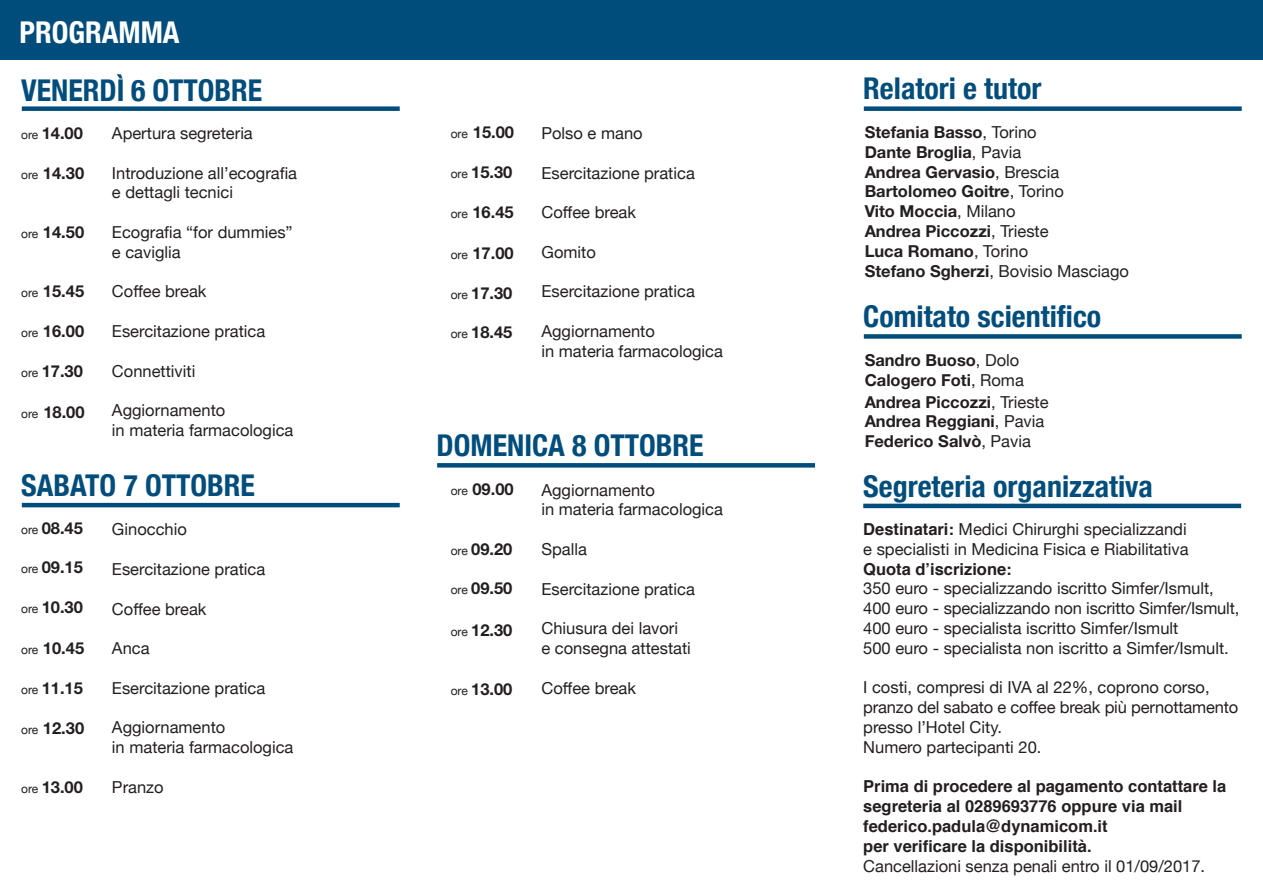
<style>
.page{position:relative;width:1263px;height:893px;background:#fff}
.page>*{position:absolute;margin:0;border:0;box-sizing:border-box;transform-origin:0 0}
.t1{font:700 condensed 30px "Helvetica Neue";color:#004d7b}
.t2{font:700 condensed 30px "Helvetica Neue";color:#fff}
.t3{font:16.5px/19.8px "Helvetica Neue";color:#231f20}
.t4{font:700 16.5px "Helvetica Neue";color:#231f20}
.t5{font:700 16.5px/19.8px "Helvetica";color:#231f20}
.s1{font-weight:400;font-size:12px}
.s2{font-weight:400}
.s3{font-weight:700}
.s4{font-family:"Helvetica";font-weight:700}
</style>
<div class="page">
<div style="left:0;top:0;width:1263px;height:60px;background:#004d7b"></div>
<div style="left:22px;top:106px;width:378px;height:5px;background:#004d7b"></div>
<div style="left:864px;top:106px;width:378px;height:5px;background:#004d7b"></div>
<div style="left:864px;top:334px;width:378px;height:5px;background:#004d7b"></div>
<hr style="left:22px;top:503px;width:378px;height:4px;background:#004d7b">
<div style="left:437px;top:463px;width:378px;height:5px;background:#004d7b"></div>
<hr style="left:863px;top:504px;width:378px;height:4px;background:#004d7b">
<p class="t2" style="left:20px;top:7px;width:162px">PROGRAMMA</p>
<p class="t1" style="left:21px;top:66px;width:243px">VENERDÌ 6 OTTOBRE</p>
<p class="t1" style="left:863px;top:64px;width:180px">Relatori e tutor</p>
<p class="t4" style="left:21px;top:123px;width:63px"><span class="s1">ore</span> 14.00</p>
<p class="t4" style="left:21px;top:163px;width:64px"><span class="s1">ore</span> 14.30</p>
<p class="t4" style="left:21px;top:222px;width:64px"><span class="s1">ore</span> 14.50</p>
<p class="t4" style="left:21px;top:281px;width:64px"><span class="s1">ore</span> 15.45</p>
<p class="t4" style="left:21px;top:321px;width:64px"><span class="s1">ore</span> 16.00</p>
<p class="t4" style="left:21px;top:361px;width:63px"><span class="s1">ore</span> 17.30</p>
<p class="t4" style="left:21px;top:402px;width:65px"><span class="s1">ore</span> 18.00</p>
<p class="t3" style="left:112px;top:124px;width:142px">Apertura segreteria</p>
<p class="t3" style="left:112px;top:164px;width:187px">Introduzione all’ecografia</p>
<p class="t3" style="left:112px;top:184px;width:123px">e dettagli tecnici</p>
<p class="t3" style="left:112px;top:223px;width:182px">Ecografia “for dummies”</p>
<p class="t3" style="left:112px;top:243px;width:70px">e caviglia</p>
<p class="t3" style="left:112px;top:283px;width:96px">Coffee break</p>
<p class="t3" style="left:112px;top:322px;width:155px">Esercitazione pratica</p>
<p class="t3" style="left:112px;top:362px;width:85px">Connettiviti</p>
<p class="t3" style="left:112px;top:401px;width:115px">Aggiornamento</p>
<p class="t3" style="left:112px;top:421px;width:183px">in materia farmacologica</p>
<p class="t1" style="left:21px;top:460px;width:235px">SABATO 7 OTTOBRE</p>
<p class="t4" style="left:21px;top:518px;width:63px"><span class="s1">ore</span> 08.45</p>
<p class="t4" style="left:21px;top:557px;width:63px"><span class="s1">ore</span> 09.15</p>
<p class="t4" style="left:21px;top:597px;width:63px"><span class="s1">ore</span> 10.30</p>
<p class="t4" style="left:21px;top:638px;width:64px"><span class="s1">ore</span> 10.45</p>
<p class="t4" style="left:21px;top:678px;width:63px"><span class="s1">ore</span> 11.15</p>
<p class="t4" style="left:21px;top:717px;width:64px"><span class="s1">ore</span> 12.30</p>
<p class="t4" style="left:21px;top:777px;width:63px"><span class="s1">ore</span> 13.00</p>
<p class="t3" style="left:112px;top:520px;width:76px">Ginocchio</p>
<p class="t3" style="left:112px;top:560px;width:155px">Esercitazione pratica</p>
<p class="t3" style="left:112px;top:600px;width:96px">Coffee break</p>
<p class="t3" style="left:112px;top:639px;width:39px">Anca</p>
<p class="t3" style="left:112px;top:679px;width:155px">Esercitazione pratica</p>
<p class="t3" style="left:112px;top:718px;width:115px">Aggiornamento</p>
<p class="t3" style="left:112px;top:738px;width:183px">in materia farmacologica</p>
<p class="t3" style="left:112px;top:778px;width:53px">Pranzo</p>
<p class="t4" style="left:451px;top:122px;width:65px"><span class="s1">ore</span> 15.00</p>
<p class="t4" style="left:451px;top:162px;width:63px"><span class="s1">ore</span> 15.30</p>
<p class="t4" style="left:451px;top:201px;width:64px"><span class="s1">ore</span> 16.45</p>
<p class="t4" style="left:451px;top:243px;width:64px"><span class="s1">ore</span> 17.00</p>
<p class="t4" style="left:451px;top:282px;width:63px"><span class="s1">ore</span> 17.30</p>
<p class="t4" style="left:451px;top:322px;width:63px"><span class="s1">ore</span> 18.45</p>
<p class="t3" style="left:541px;top:124px;width:103px">Polso e mano</p>
<p class="t3" style="left:541px;top:164px;width:155px">Esercitazione pratica</p>
<p class="t3" style="left:541px;top:203px;width:96px">Coffee break</p>
<p class="t3" style="left:541px;top:243px;width:56px">Gomito</p>
<p class="t3" style="left:541px;top:283px;width:155px">Esercitazione pratica</p>
<p class="t3" style="left:541px;top:322px;width:115px">Aggiornamento</p>
<p class="t3" style="left:541px;top:342px;width:183px">in materia farmacologica</p>
<p class="t1" style="left:437px;top:420px;width:269px">DOMENICA 8 OTTOBRE</p>
<p class="t4" style="left:451px;top:479px;width:64px"><span class="s1">ore</span> 09.00</p>
<p class="t4" style="left:451px;top:538px;width:63px"><span class="s1">ore</span> 09.20</p>
<p class="t4" style="left:451px;top:578px;width:63px"><span class="s1">ore</span> 09.50</p>
<p class="t4" style="left:451px;top:619px;width:63px"><span class="s1">ore</span> 12.30</p>
<p class="t4" style="left:451px;top:679px;width:63px"><span class="s1">ore</span> 13.00</p>
<p class="t3" style="left:541px;top:481px;width:115px">Aggiornamento</p>
<p class="t3" style="left:541px;top:501px;width:183px">in materia farmacologica</p>
<p class="t3" style="left:541px;top:540px;width:47px">Spalla</p>
<p class="t3" style="left:541px;top:580px;width:155px">Esercitazione pratica</p>
<p class="t3" style="left:541px;top:619px;width:138px">Chiusura dei lavori</p>
<p class="t3" style="left:541px;top:639px;width:151px">e consegna attestati</p>
<p class="t3" style="left:541px;top:679px;width:96px">Coffee break</p>
<p class="t4" style="left:865px;top:122px;width:174px">Stefania Basso<span class="s2">, Torino</span></p>
<p class="t4" style="left:865px;top:142px;width:158px">Dante Broglia<span class="s2">, Pavia</span></p>
<p class="t4" style="left:865px;top:161px;width:196px">Andrea Gervasio<span class="s2">, Brescia</span></p>
<p class="t4" style="left:865px;top:181px;width:201px">Bartolomeo Goitre<span class="s2">, Torino</span></p>
<p class="t4" style="left:865px;top:201px;width:152px">Vito Moccia<span class="s2">, Milano</span></p>
<p class="t4" style="left:865px;top:221px;width:185px">Andrea Piccozzi<span class="s2">, Trieste</span></p>
<p class="t4" style="left:865px;top:241px;width:165px">Luca Romano<span class="s2">, Torino</span></p>
<p class="t3" style="left:865px;top:262px;width:266px"><span class="s3">Stefano Sgherzi</span>, Bovisio Masciago</p>
<p class="t1" style="left:863px;top:291px;width:240px">Comitato scientifico</p>
<p class="t4" style="left:865px;top:350px;width:156px">Sandro Buoso<span class="s2">, Dolo</span></p>
<p class="t4" style="left:865px;top:370px;width:161px">Calogero Foti<span class="s2">, Roma</span></p>
<p class="t4" style="left:865px;top:392px;width:185px">Andrea Piccozzi<span class="s2">, Trieste</span></p>
<p class="t4" style="left:865px;top:411px;width:181px">Andrea Reggiani<span class="s2">, Pavia</span></p>
<p class="t4" style="left:865px;top:431px;width:168px">Federico Salvò<span class="s2">, Pavia</span></p>
<p class="t1" style="left:863px;top:461px;width:291px">Segreteria organizzativa</p>
<p class="t3" style="left:863px;top:520px;width:325px"><span class="s4">Destinatari:</span> Medici Chirurghi specializzandi</p>
<p class="t3" style="left:863px;top:540px;width:327px">e specialisti in Medicina Fisica e Riabilitativa</p>
<p class="t5" style="left:863px;top:559px;width:150px">Quota d’iscrizione:</p>
<p class="t3" style="left:863px;top:579px;width:352px">350 euro - specializzando iscritto Simfer/Ismult,</p>
<p class="t3" style="left:863px;top:599px;width:378px">400 euro - specializzando non iscritto Simfer/Ismult,</p>
<p class="t3" style="left:863px;top:619px;width:317px">400 euro - specialista iscritto Simfer/Ismult</p>
<p class="t3" style="left:863px;top:639px;width:367px">500 euro - specialista non iscritto a Simfer/Ismult.</p>
<p class="t3" style="left:863px;top:678px;width:377px">I costi, compresi di IVA al 22%, coprono corso, pranzo del sabato e coffee break più pernottamento presso l’Hotel City.</p>
<p class="t3" style="left:863px;top:738px;width:180px">Numero partecipanti 20.</p>
<p class="t5" style="left:863px;top:777px;width:365px">Prima di procedere al pagamento contattare la segreteria al 0289693776 oppure via mail</p>
<p class="t5" style="left:863px;top:816px;width:246px">federico.padula@dynamicom.it</p>
<p class="t5" style="left:863px;top:836px;width:230px">per verificare la disponibilità.</p>
<p class="t3" style="left:863px;top:857px;width:343px">Cancellazioni senza penali entro il 01/09/2017.</p>
</div>
